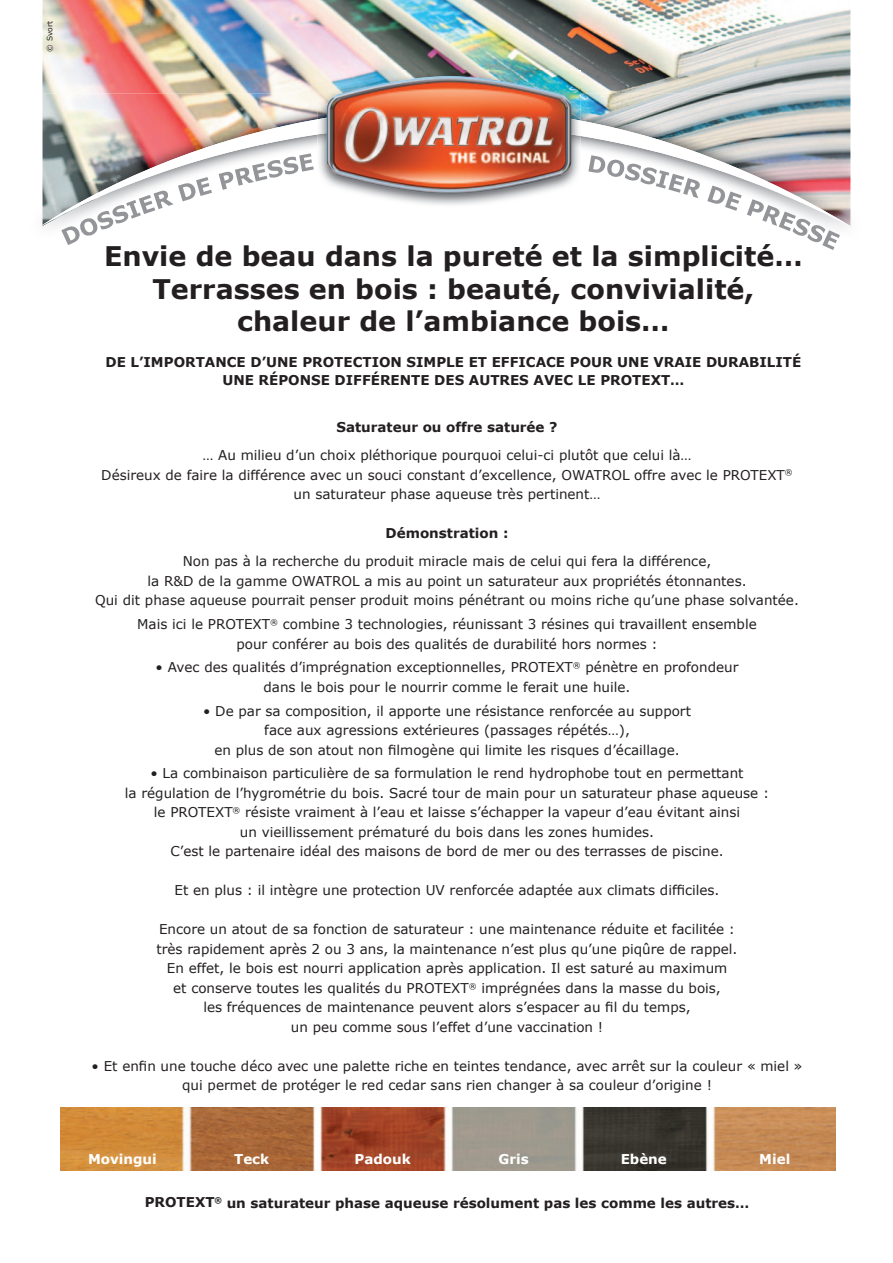
<style>
.page{position:relative;width:893px;height:1263px;background:#fff}
.page>*{position:absolute;margin:0;border:0;box-sizing:border-box;transform-origin:0 0}
.t1{font:700 27px/32.4px "Verdana";color:#231f20;text-align:center}
.t2{font:13.5px/19.5px "Verdana";color:#231f20;text-align:center}
.t3{font:700 13.5px/18px "Verdana";color:#231f20;text-align:center}
.t4{font:700 13.5px "Verdana";color:#fff}
.t5{font:7.5px "Verdana";letter-spacing:-.005em;color:#231f20}
</style>
<div class="page">
<img style="left:42px;top:0;width:808px;height:226px">
<img style="left:317px;top:71px;width:264px;height:37px">
<img style="left:317px;top:136px;width:264px;height:71px">
<img style="left:317px;top:108px;width:264px;height:28px">
<img style="left:327px;top:76px;width:244px;height:118px">
<svg style="left:588px;top:155px;width:252px;height:95px"></svg>
<svg style="left:61px;top:153px;width:253px;height:92px"></svg>
<img style="left:61px;top:1108px;width:774px;height:62px">
<p class="t5" style="left:45px;top:51px;width:32px;rotate:-90deg">© Svort</p>
<h1 class="t1" style="left:104px;top:239px;width:700px">Envie de beau dans la pureté et la simplicité…<br>Terrasses en bois : beauté, convivialité, chaleur de l’ambiance bois…</h1>
<p class="t3" style="left:105px;top:353px;width:697px">DE L’IMPORTANCE D’UNE PROTECTION SIMPLE ET EFFICACE POUR UNE VRAIE DURABILITÉ<br>UNE RÉPONSE DIFFÉRENTE DES AUTRES AVEC LE PROTEXT…</p>
<p class="t3" style="left:336px;top:418px;width:222px">Saturateur ou offre saturée ?</p>
<p class="t2" style="left:101px;top:445px;width:693px">… Au milieu d’un choix pléthorique pourquoi celui-ci plutôt que celui là…<br>Désireux de faire la différence avec un souci constant d’excellence, OWATROL offre avec le PROTEXT<sup>® </sup>un saturateur phase aqueuse très pertinent…</p>
<p class="t3" style="left:386px;top:524px;width:124px">Démonstration :</p>
<p class="t2" style="left:95px;top:551px;width:705px">Non pas à la recherche du produit miracle mais de celui qui fera la différence,<br>la R&amp;D de la gamme OWATROL a mis au point un saturateur aux propriétés étonnantes.<br>Qui dit phase aqueuse pourrait penser produit moins pénétrant ou moins riche qu’une phase solvantée.</p>
<p class="t2" style="left:137px;top:614px;width:621px">Mais ici le PROTEXT<sup>®</sup> combine 3 technologies, réunissant 3 résines qui travaillent ensemble pour conférer au bois des qualités de durabilité hors normes :</p>
<p class="t2" style="left:156px;top:657px;width:584px">• Avec des qualités d’imprégnation exceptionnelles, PROTEXT<sup>®</sup> pénètre en profondeur dans le bois pour le nourrir comme le ferait une huile.</p>
<p class="t2" style="left:203px;top:700px;width:489px">• De par sa composition, il apporte une résistance renforcée au support face aux agressions extérieures (passages répétés…),<br>en plus de son atout non filmogène qui limite les risques d’écaillage.</p>
<p class="t2" style="left:125px;top:763px;width:646px">• La combinaison particulière de sa formulation le rend hydrophobe tout en permettant<br>la régulation de l’hygrométrie du bois. Sacré tour de main pour un saturateur phase aqueuse : le PROTEXT<sup>®</sup> résiste vraiment à l’eau et laisse s’échapper la vapeur d’eau évitant ainsi<br>un vieillissement prématuré du bois dans les zones humides.<br>C’est le partenaire idéal des maisons de bord de mer ou des terrasses de piscine.</p>
<p class="t2" style="left:175px;top:880px;width:546px">Et en plus : il intègre une protection UV renforcée adaptée aux climats difficiles.</p>
<p class="t2" style="left:156px;top:919px;width:583px">Encore un atout de sa fonction de saturateur : une maintenance réduite et facilitée : très rapidement après 2 ou 3 ans, la maintenance n’est plus qu’une piqûre de rappel.<br>En effet, le bois est nourri application après application. Il est saturé au maximum<br>et conserve toutes les qualités du PROTEXT<sup>®</sup> imprégnées dans la masse du bois,<br>les fréquences de maintenance peuvent alors s’espacer au fil du temps,<br>un peu comme sous l’effet d’une vaccination !</p>
<p class="t2" style="left:92px;top:1056px;width:712px">• Et enfin une touche déco avec une palette riche en teintes tendance, avec arrêt sur la couleur « miel » qui permet de protéger le red cedar sans rien changer à sa couleur d’origine !</p>
<p class="t4" style="left:88px;top:1150px;width:70px">Movingui</p>
<p class="t4" style="left:234px;top:1150px;width:37px">Teck</p>
<p class="t4" style="left:355px;top:1150px;width:58px">Padouk</p>
<p class="t4" style="left:498px;top:1150px;width:32px">Gris</p>
<p class="t4" style="left:621px;top:1150px;width:48px">Ebène</p>
<p class="t4" style="left:759px;top:1150px;width:32px">Miel</p>
<p class="t3" style="left:145px;top:1193px;width:606px">PROTEXT<sup>®</sup> un saturateur phase aqueuse résolument pas les comme les autres…</p>
</div>
